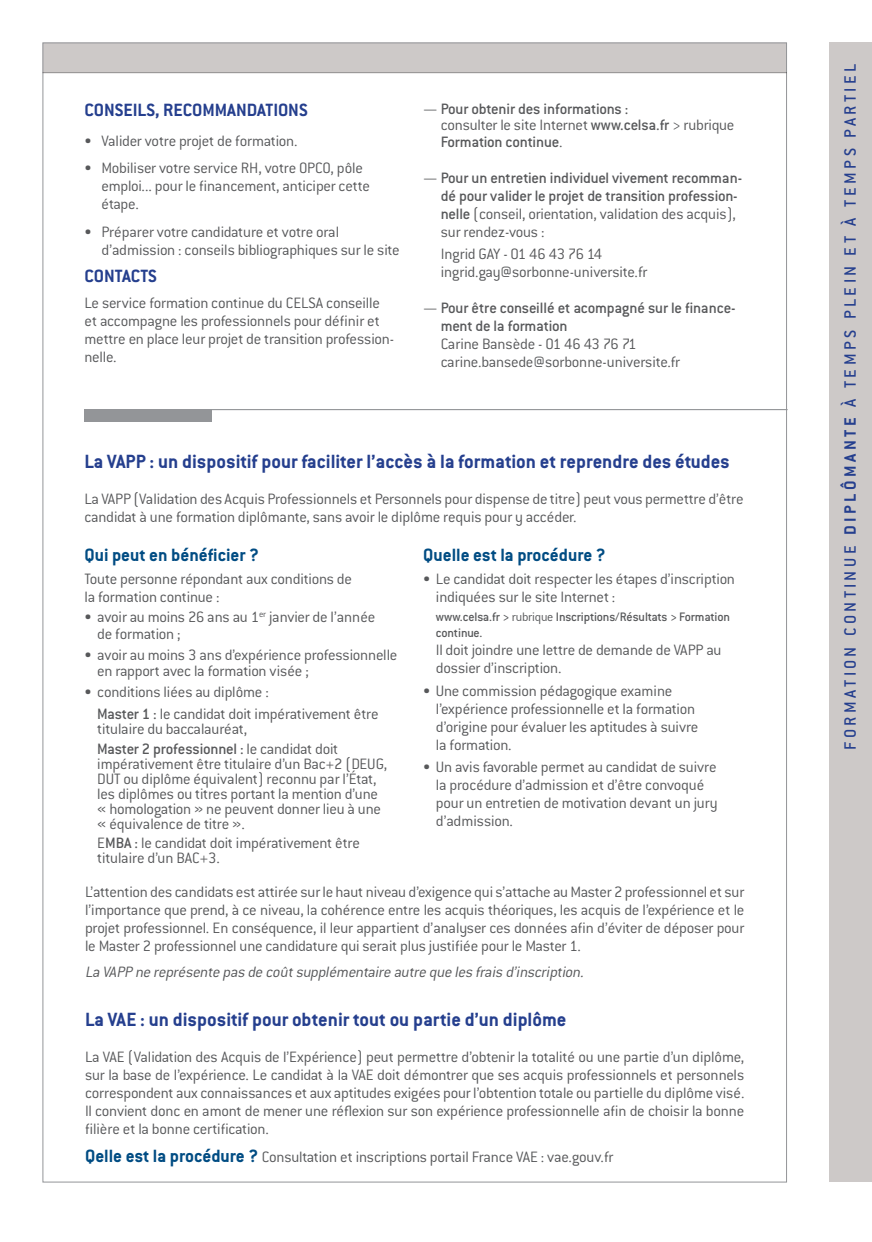
<style>
.page{position:relative;width:872px;height:1242px;background:#fff}
.page>*{position:absolute;margin:0;border:0;box-sizing:border-box;transform-origin:0 0}
.t1{font:700 21px "Conduit ITC";color:#253f8e}
.t2{font:700 19.5px "Conduit ITC";color:#004c83}
.t3{font:700 19.5px "Conduit ITC";color:#253f8e}
.t4{font:500 18px "Conduit ITC";letter-spacing:.19em;color:#253f8e}
.t5{font:300 16.5px/18px "Conduit ITC";letter-spacing:-.015em;color:#57585a}
.t6{font:500 16.5px/18px "Conduit ITC";letter-spacing:-.015em;color:#57585a}
.t7{font:italic 300 16.5px "Conduit ITC";color:#57585a}
.t8{font:500 13.5px/16.2px "Conduit ITC";letter-spacing:-.015em;color:#57585a}
.s1{font-weight:300}
.s2{font-weight:500}
.s3{font-weight:700;font-size:19.5px;color:#004c83}
.s4{font-weight:700}
</style>
<div class="page">
<div style="left:43px;top:43px;width:744px;height:29px;background:#cdc9c8"></div>
<hr style="left:43px;top:72px;width:744px;height:1px;background:#231f20">
<div style="left:829px;top:43px;width:43px;height:1139px;background:#cdc9c8"></div>
<div style="left:85px;top:409px;width:127px;height:13px;background:#939598"></div>
<hr style="left:84px;top:409px;width:703px;height:1px;background:#939598">
<p class="t3" style="left:85px;top:99px;width:224px">Conseils, recommandations</p>
<p class="t5" style="left:85px;top:132px;width:214px">• Valider votre projet de formation.</p>
<p class="t5" style="left:102px;top:159px;width:270px;text-indent:-17px">• Mobiliser votre service RH, votre OPCO, pôle emploi... pour le financement, anticiper cette étape.</p>
<p class="t5" style="left:102px;top:222px;width:300px;text-indent:-17px">• Préparer votre candidature et votre oral d’admission : conseils bibliographiques sur le site</p>
<p class="t3" style="left:85px;top:264px;width:10px">CONTACTS</p>
<p class="t5" style="left:85px;top:294px;width:311px">Le service formation continue du CELSA conseille et accompagne les professionnels pour définir et mettre en place leur projet de transition profession&shy;nelle.</p>
<p class="t6" style="left:441px;top:100px;width:295px;line-height:16.5px;text-indent:-17px"><span class="s1">—</span> Pour obtenir des informations :<br><span class="s1">consulter le site Internet</span> www.celsa.fr <span class="s1">&gt; rubrique<br></span>Formation continue<span class="s1">.</span></p>
<p class="t6" style="left:441px;top:169px;width:303px;text-indent:-17px"><span class="s1">—</span> Pour un entretien individuel vivement recomman&shy;dé pour valider le projet de transition profession&shy;nelle <span class="s1">(conseil, orientation, validation des acquis), sur rendez-vous :</span></p>
<p class="t5" style="left:441px;top:245px;width:208px">Ingrid GAY - 01 46 43 76 14 ingrid.gay@sorbonne-universite.fr</p>
<p class="t6" style="left:441px;top:299px;width:296px;text-indent:-17px"><span class="s1">—</span> Pour être conseillé et acompagné sur le finance&shy;ment de la formation</p>
<p class="t5" style="left:441px;top:335px;width:241px">Carine Bansède - 01 46 43 76 71 carine.bansede@sorbonne-universite.fr</p>
<p class="t1" style="left:85px;top:449px;width:646px">La VAPP : un dispositif pour faciliter l’accès à la formation et reprendre des études</p>
<p class="t5" style="left:85px;top:490px;width:660px">La VAPP (Validation des Acquis Professionnels et Personnels pour dispense de titre) peut vous permettre d’être candidat à une formation diplômante, sans avoir le diplôme requis pour y accéder.</p>
<p class="t2" style="left:85px;top:544px;width:176px">Qui peut en bénéficier ?</p>
<p class="t5" style="left:85px;top:569px;width:269px">Toute personne répondant aux conditions de la formation continue :</p>
<p class="t5" style="left:97px;top:609px;width:280px;line-height:16.5px;text-indent:-13px">• avoir au moins 26 ans au 1<sup>er</sup> janvier de l’année de formation ;</p>
<p class="t5" style="left:97px;top:646px;width:302px;line-height:16.5px;text-indent:-13px">• avoir au moins 3 ans d’expérience professionnelle en rapport avec la formation visée ;</p>
<p class="t5" style="left:97px;top:681px;width:283px;line-height:22.2px;text-indent:-13px">• conditions liées au diplôme :<br><span class="s2">Master 1 :</span> le candidat doit impérativement être</p>
<p class="t5" style="left:97px;top:719px;width:243px;line-height:19.2px">titulaire du baccalauréat,<br><span class="s2">Master 2 professionnel :</span> le candidat doit</p>
<p class="t5" style="left:97px;top:756px;width:291px;line-height:15px">impérativement être titulaire d’un Bac+2 (DEUG, DUT ou diplôme équivalent) reconnu par l’État, les diplômes ou titres portant la mention d’une « homologation » ne peuvent donner lieu à une « équivalence de titre ».</p>
<p class="t5" style="left:97px;top:835px;width:264px;line-height:15px">E<span class="s2">MBA :</span> le candidat doit impérativement être titulaire d’un BAC+3.</p>
<p class="t2" style="left:423px;top:544px;width:184px">Quelle est la procédure ?</p>
<p class="t5" style="left:436px;top:569px;width:300px;text-indent:-13px">• Le candidat doit respecter les étapes d’inscription indiquées sur le site Internet :</p>
<p class="t8" style="left:436px;top:609px;width:295px">www.celsa.fr &gt; <span class="s1">rubrique</span> Inscriptions/Résultats &gt; Formation continue.</p>
<p class="t5" style="left:436px;top:641px;width:287px">Il doit joindre une lettre de demande de VAPP au dossier d’inscription.</p>
<p class="t5" style="left:436px;top:681px;width:264px;text-indent:-13px">• Une commission pédagogique examine l’expérience professionnelle et la formation d’origine pour évaluer les aptitudes à suivre la formation.</p>
<p class="t5" style="left:436px;top:758px;width:283px;text-indent:-13px">• Un avis favorable permet au candidat de suivre la procédure d’admission et d’être convoqué pour un entretien de motivation devant un jury d’admission.</p>
<p class="t5" style="left:85px;top:883px;width:661px;text-align:justify">L’attention des candidats est attirée sur le haut niveau d’exigence qui s’attache au Master 2 professionnel et sur l’importance que prend, à ce niveau, la cohérence entre les acquis théoriques, les acquis de l’expérience et le projet professionnel. En conséquence, il leur appartient d’analyser ces données afin d’éviter de déposer pour le Master 2 professionnel une candidature qui serait plus justifiée pour le Master 1.</p>
<p class="t7" style="left:85px;top:963px;width:503px">La VAPP ne représente pas de coûtsupplémentaire autre que les frais d’inscription.</p>
<p class="t1" style="left:85px;top:1007px;width:483px">La VAE : un dispositif pour obtenir tout ou partie d’un diplôme</p>
<p class="t5" style="left:85px;top:1048px;width:661px;text-align:justify">La VAE (Validation des Acquis de l’Expérience) peut permettre d’obtenir la totalité ou une partie d’un diplôme, sur la base de l’expérience. Le candidat à la VAE doit démontrer que ses acquis professionnels et personnels correspondent aux connaissances et aux aptitudes exigées pour l’obtention totale ou partielle du diplôme visé.<br>Il convient donc en amont de mener une réflexion sur son expérience professionnelle afin de choisir la bonne filière et la bonne certification.</p>
<p class="t5" style="left:85px;top:1148px;width:530px"><span class="s3">Qelle est la procédure ?</span> Consultation et inscriptions portail France VAE : vae.gouv.fr</p>
<p class="t4" style="left:840px;top:749px;width:685px;rotate:-90deg">FORMATION CONTINUE <span class="s4">DIPLÔMANTE</span> À TEMPS PLEIN et à temps partiel</p>
</div>
